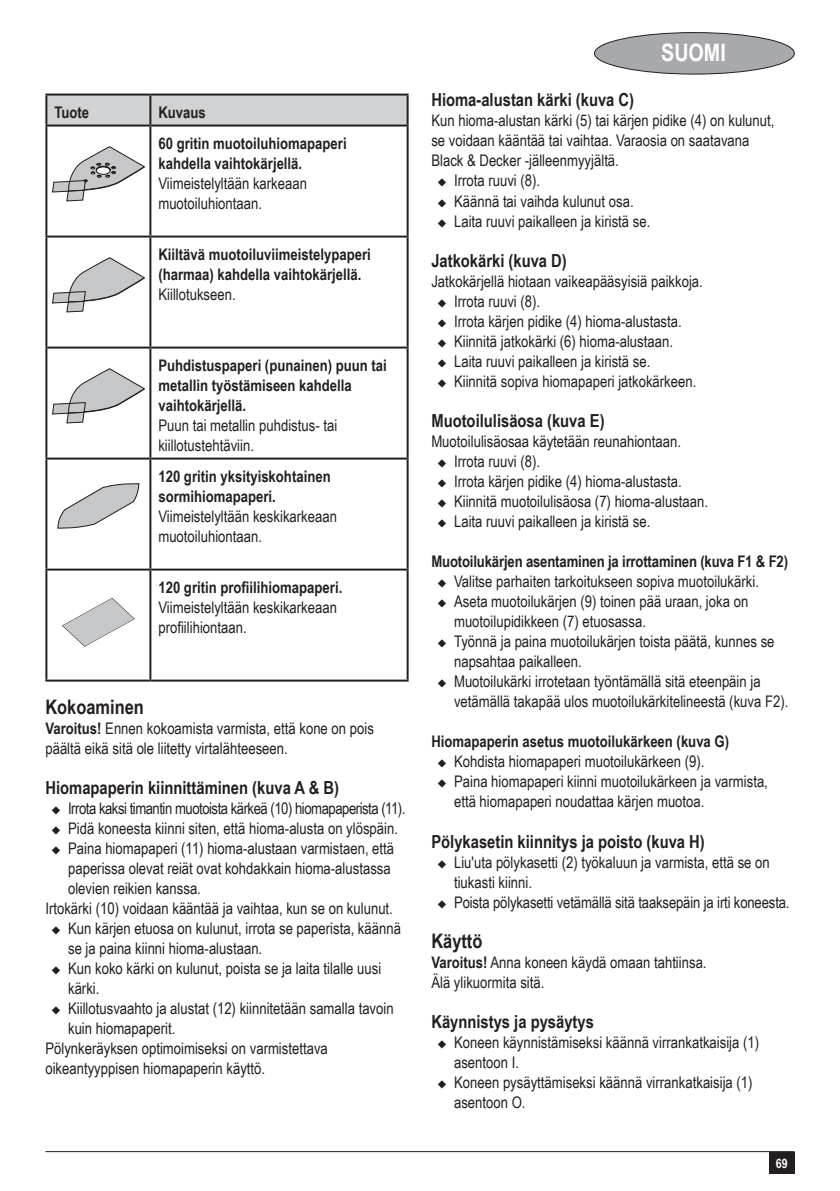
<style>
.page{position:relative;width:840px;height:1191px;background:#fff}
.page>*{position:absolute;margin:0;border:0;box-sizing:border-box;transform-origin:0 0}
.t1{font:700 24px "Arial Narrow";color:#fff}
.t2{font:700 20px "Arial Narrow";color:#231f20}
.t3{font:700 18px "Arial Narrow";color:#231f20}
.bullet1{font:16px/20px "Arial Narrow";color:#231f20}
.body{font:16px/20px "Arial Narrow";color:#231f20}
.t4{font:700 16px/20px "Arial Narrow";color:#231f20}
.bullet1-2{font:16px "Arial Narrow";letter-spacing:-.03em;color:#231f20}
.t5{font:700 13px "Arial Narrow";color:#fff}
.s1{font-weight:700}
</style>
<div class="page">
<hr style="left:45px;top:1151px;width:749px;height:1px;background:#231f20">
<div style="left:768px;top:1152px;width:26px;height:21px;background:#231f20"></div>
<div style="left:594px;top:33px;width:199px;height:41px;background:#a8a9ad;border-radius:50%"></div>
<div style="left:594px;top:32px;width:200px;height:42px;border:1px solid #231f20;border-radius:50%"></div>
<div style="left:47px;top:96px;width:359px;height:29px;background:#d1d2d4"></div>
<hr style="left:45px;top:94px;width:105px;height:2px;background:#231f20">
<hr style="left:45px;top:96px;width:2px;height:29px;background:#231f20">
<hr style="left:150px;top:94px;width:258px;height:2px;background:#231f20">
<hr style="left:149px;top:96px;width:2px;height:29px;background:#231f20">
<hr style="left:406px;top:96px;width:2px;height:29px;background:#231f20">
<hr style="left:45px;top:125px;width:105px;height:2px;background:#231f20">
<hr style="left:45px;top:127px;width:2px;height:108px;background:#231f20">
<hr style="left:150px;top:125px;width:258px;height:2px;background:#231f20">
<hr style="left:149px;top:127px;width:2px;height:108px;background:#231f20">
<hr style="left:406px;top:127px;width:2px;height:108px;background:#231f20">
<hr style="left:45px;top:235px;width:105px;height:2px;background:#231f20">
<hr style="left:45px;top:237px;width:2px;height:109px;background:#231f20">
<hr style="left:150px;top:235px;width:258px;height:2px;background:#231f20">
<hr style="left:149px;top:237px;width:2px;height:109px;background:#231f20">
<hr style="left:406px;top:237px;width:2px;height:109px;background:#231f20">
<hr style="left:45px;top:346px;width:105px;height:2px;background:#231f20">
<hr style="left:45px;top:348px;width:2px;height:109px;background:#231f20">
<hr style="left:150px;top:346px;width:258px;height:2px;background:#231f20">
<hr style="left:149px;top:348px;width:2px;height:109px;background:#231f20">
<hr style="left:406px;top:348px;width:2px;height:109px;background:#231f20">
<hr style="left:45px;top:457px;width:105px;height:2px;background:#231f20">
<hr style="left:45px;top:459px;width:2px;height:109px;background:#231f20">
<hr style="left:150px;top:457px;width:258px;height:2px;background:#231f20">
<hr style="left:149px;top:459px;width:2px;height:109px;background:#231f20">
<hr style="left:406px;top:459px;width:2px;height:109px;background:#231f20">
<hr style="left:45px;top:568px;width:105px;height:2px;background:#231f20">
<hr style="left:45px;top:570px;width:2px;height:109px;background:#231f20">
<hr style="left:150px;top:568px;width:258px;height:2px;background:#231f20">
<hr style="left:149px;top:570px;width:2px;height:109px;background:#231f20">
<hr style="left:406px;top:570px;width:2px;height:109px;background:#231f20">
<hr style="left:45px;top:679px;width:105px;height:2px;background:#231f20">
<hr style="left:150px;top:679px;width:258px;height:2px;background:#231f20">
<svg style="left:52px;top:146px;width:92px;height:55px"></svg>
<svg style="left:52px;top:257px;width:92px;height:55px"></svg>
<svg style="left:52px;top:368px;width:92px;height:55px"></svg>
<svg style="left:57px;top:483px;width:82px;height:45px"></svg>
<svg style="left:62px;top:598px;width:73px;height:48px"></svg>
<p class="t4" style="left:54px;top:101px;width:36px">Tuote</p>
<p class="t4" style="left:158px;top:101px;width:49px">Kuvaus</p>
<p class="t4" style="left:158px;top:132px;width:190px">60 gritin muotoiluhiomapaperi kahdella vaihtokärjellä.</p>
<p class="body" style="left:158px;top:172px;width:150px">Viimeistelyltään karkeaan muotoiluhiontaan.</p>
<p class="t4" style="left:158px;top:243px;width:214px">Kiiltävä muotoiluviimeistelypaperi (harmaa) kahdella vaihtokärjellä.</p>
<p class="body" style="left:158px;top:283px;width:79px">Kiillotukseen.</p>
<p class="t4" style="left:158px;top:354px;width:230px">Puhdistuspaperi (punainen) puun tai metallin työstämiseen kahdella vaihtokärjellä.</p>
<p class="body" style="left:158px;top:414px;width:180px">Puun tai metallin puhdistus- tai kiillotustehtäviin.</p>
<p class="t4" style="left:158px;top:465px;width:174px">120 gritin yksityiskohtainen</p>
<p class="t4" style="left:158px;top:485px;width:119px">sormihiomapaperi.</p>
<p class="body" style="left:158px;top:505px;width:180px">Viimeistelyltään keskikarkeaan muotoiluhiontaan.</p>
<p class="t4" style="left:158px;top:576px;width:185px">120 gritin profiilihiomapaperi.</p>
<p class="body" style="left:158px;top:596px;width:180px">Viimeistelyltään keskikarkeaan profiilihiontaan.</p>
<p class="t2" style="left:45px;top:691px;width:100px">Kokoaminen</p>
<p class="body" style="left:45px;top:717px;width:330px"><span class="s1">Varoitus!</span> Ennen kokoamista varmista, että kone on pois päältä eikä sitä ole liitetty virtalähteeseen.</p>
<p class="t3" style="left:45px;top:774px;width:295px">Hiomapaperin kiinnittäminen (kuva A &amp; B)</p>
<p class="bullet1-2" style="left:51px;top:796px;width:356px">◆ Irrota kaksi timantin muotoista kärkeä (10) hiomapaperista (11).</p>
<p class="bullet1" style="left:51px;top:817px;width:348px">◆ Pidä koneesta kiinni siten, että hioma-alusta on ylöspäin.</p>
<p class="bullet1" style="left:68px;top:837px;width:327px;text-indent:-17px">◆ Paina hiomapaperi (11) hioma-alustaan varmistaen, että paperissa olevat reiät ovat kohdakkain hioma-alustassa olevien reikien kanssa.</p>
<p class="body" style="left:45px;top:897px;width:349px">Irtokärki (10) voidaan kääntää ja vaihtaa, kun se on kulunut.</p>
<p class="bullet1" style="left:68px;top:917px;width:334px;text-indent:-17px">◆ Kun kärjen etuosa on kulunut, irrota se paperista, käännä se ja paina kiinni hioma-alustaan.</p>
<p class="bullet1" style="left:68px;top:957px;width:314px;text-indent:-17px">◆ Kun koko kärki on kulunut, poista se ja laita tilalle uusi kärki.</p>
<p class="bullet1" style="left:68px;top:997px;width:327px;text-indent:-17px">◆ Kiillotusvaahto ja alustat (12) kiinnitetään samalla tavoin kuin hiomapaperit.</p>
<p class="body" style="left:45px;top:1037px;width:284px">Pölynkeräyksen optimoimiseksi on varmistettava oikeantyyppisen hiomapaperin käyttö.</p>
<h1 class="t1" style="left:660px;top:35px;width:66px">SUOMI</h1>
<p class="t3" style="left:431px;top:86px;width:204px">Hioma-alustan kärki (kuva C)</p>
<p class="body" style="left:431px;top:110px;width:344px">Kun hioma-alustan kärki (5) tai kärjen pidike (4) on kulunut, se voidaan kääntää tai vaihtaa. Varaosia on saatavana<br>Black &amp; Decker -jälleenmyyjältä.</p>
<p class="bullet1" style="left:437px;top:170px;width:105px">◆ Irrota ruuvi (8).</p>
<p class="bullet1" style="left:437px;top:190px;width:198px">◆ Käännä tai vaihda kulunut osa.</p>
<p class="bullet1" style="left:437px;top:210px;width:215px">◆ Laita ruuvi paikalleen ja kiristä se.</p>
<p class="t3" style="left:431px;top:247px;width:137px">Jatkokärki (kuva D)</p>
<p class="body" style="left:431px;top:270px;width:273px">Jatkokärjellä hiotaan vaikeapääsyisiä paikkoja.</p>
<p class="bullet1" style="left:437px;top:290px;width:105px">◆ Irrota ruuvi (8).</p>
<p class="bullet1" style="left:437px;top:310px;width:246px">◆ Irrota kärjen pidike (4) hioma-alustasta.</p>
<p class="bullet1" style="left:437px;top:330px;width:237px">◆ Kiinnitä jatkokärki (6) hioma-alustaan.</p>
<p class="bullet1" style="left:437px;top:350px;width:215px">◆ Laita ruuvi paikalleen ja kiristä se.</p>
<p class="bullet1" style="left:437px;top:370px;width:261px">◆ Kiinnitä sopiva hiomapaperi jatkokärkeen.</p>
<p class="t3" style="left:431px;top:407px;width:175px">Muotoilulisäosa (kuva E)</p>
<p class="body" style="left:431px;top:431px;width:251px">Muotoilulisäosaa käytetään reunahiontaan.</p>
<p class="bullet1" style="left:437px;top:451px;width:105px">◆ Irrota ruuvi (8).</p>
<p class="bullet1" style="left:437px;top:471px;width:246px">◆ Irrota kärjen pidike (4) hioma-alustasta.</p>
<p class="bullet1" style="left:437px;top:491px;width:272px">◆ Kiinnitä muotoilulisäosa (7) hioma-alustaan.</p>
<p class="bullet1" style="left:437px;top:511px;width:215px">◆ Laita ruuvi paikalleen ja kiristä se.</p>
<p class="t4" style="left:431px;top:551px;width:358px">Muotoilukärjen asentaminen ja irrottaminen (kuva F1 &amp; F2)</p>
<p class="bullet1" style="left:437px;top:571px;width:323px">◆ Valitse parhaiten tarkoitukseen sopiva muotoilukärki.</p>
<p class="bullet1" style="left:454px;top:591px;width:295px;text-indent:-17px">◆ Aseta muotoilukärjen (9) toinen pää uraan, joka on muotoilupidikkeen (7) etuosassa.</p>
<p class="bullet1" style="left:454px;top:631px;width:322px;text-indent:-17px">◆ Työnnä ja paina muotoilukärjen toista päätä, kunnes se napsahtaa paikalleen.</p>
<p class="bullet1" style="left:454px;top:671px;width:335px;text-indent:-17px">◆ Muotoilukärki irrotetaan työntämällä sitä eteenpäin ja vetämällä takapää ulos muotoilukärkitelineestä (kuva F2).</p>
<p class="t4" style="left:431px;top:731px;width:299px">Hiomapaperin asetus muotoilukärkeen (kuva G)</p>
<p class="bullet1" style="left:437px;top:751px;width:269px">◆ Kohdista hiomapaperi muotoilukärkeen (9).</p>
<p class="bullet1" style="left:454px;top:771px;width:315px;text-indent:-17px">◆ Paina hiomapaperi kiinni muotoilukärkeen ja varmista, että hiomapaperi noudattaa kärjen muotoa.</p>
<p class="t3" style="left:431px;top:827px;width:275px">Pölykasetin kiinnitys ja poisto (kuva H)</p>
<p class="bullet1" style="left:454px;top:851px;width:317px;text-indent:-17px">◆ Liu'uta pölykasetti (2) työkaluun ja varmista, että se on tiukasti kiinni.</p>
<p class="bullet1" style="left:437px;top:891px;width:354px">◆ Poista pölykasetti vetämällä sitä taaksepäin ja irti koneesta.</p>
<p class="t2" style="left:431px;top:925px;width:53px">Käyttö</p>
<p class="body" style="left:431px;top:951px;width:276px"><span class="s1">Varoitus!</span> Anna koneen käydä omaan tahtiinsa.<br>Älä ylikuormita sitä.</p>
<p class="t3" style="left:431px;top:1008px;width:164px">Käynnistys ja pysäytys</p>
<p class="bullet1" style="left:454px;top:1031px;width:306px;text-indent:-17px">◆ Koneen käynnistämiseksi käännä virrankatkaisija (1) asentoon I.</p>
<p class="bullet1" style="left:454px;top:1071px;width:300px;text-indent:-17px">◆ Koneen pysäyttämiseksi käännä virrankatkaisija (1) asentoon O.</p>
<p class="t5" style="left:775px;top:1153px;width:13px">69</p>
</div>
